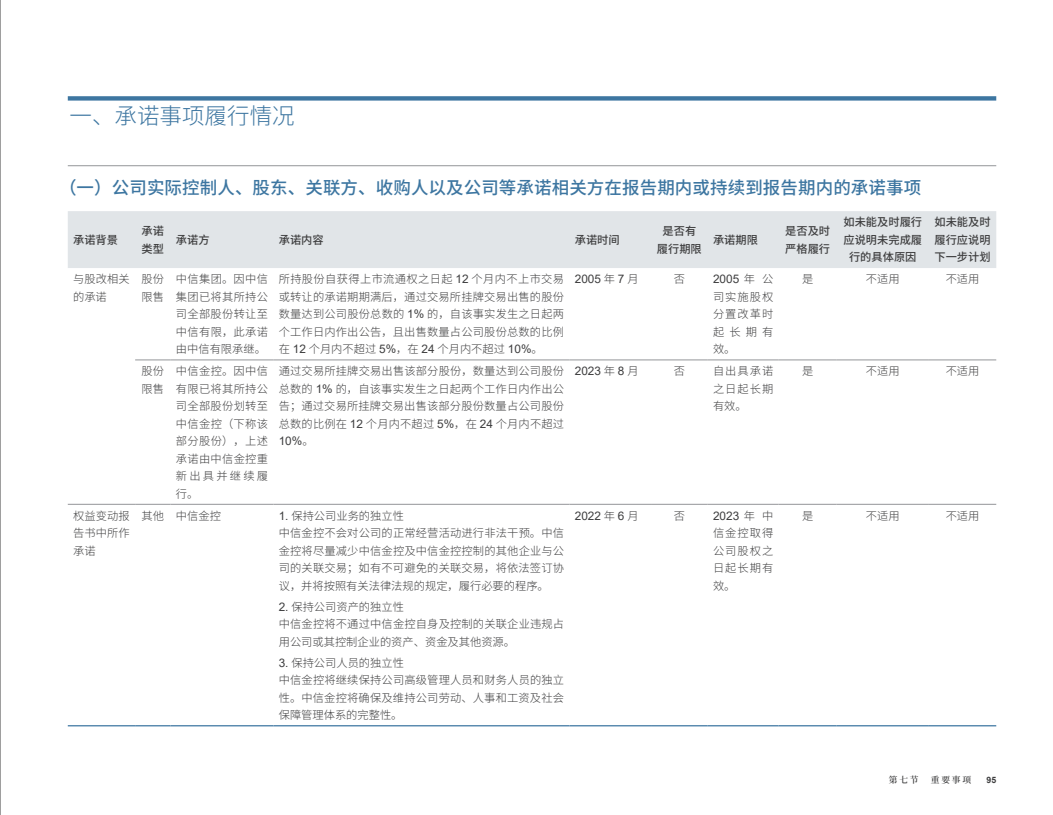
<style>
.page{position:relative;width:1053px;height:815px;background:#fff}
.page>*{position:absolute;margin:0;border:0;box-sizing:border-box;transform-origin:0 0}
.t1{font:300 22.5px "Source Han Sans CN";color:#3d76a1}
.t2{font:500 17.5px "Source Han Sans CN";letter-spacing:.005em;color:#3d76a1}
.t3{font:11.75px "Arial";color:#3e3e3f}
.t4{font:300 11.25px/17.5px "Source Han Sans CN";letter-spacing:.015em;color:#3e3e3f;text-align:justify}
.t5{font:500 11.25px/17.5px "Source Han Sans CN";color:#3e3e3f}
.t6{font:600 8.75px "Source Han Serif CN";letter-spacing:.2em;color:#3e3e3f}
.t7{font:700 8.75px "Arial";color:#3e3e3f}
.s1{font-family:"Arial";font-weight:400;font-size:11.75px}
.s2{font-family:"Source Han Sans CN";font-weight:300;font-size:11.25px}
</style>
<div class="page">
<hr style="left:0;top:0;width:1px;height:815px;background:#3e3e3f">
<svg style="left:0;top:524px;width:1px;height:291px"></svg>
<div style="left:68px;top:96px;width:928px;height:5px;background:#3d76a1"></div>
<hr style="left:68px;top:166px;width:928px;height:1px;background:#939598">
<div style="left:68px;top:211px;width:928px;height:57px;background:#e1e5e8"></div>
<hr style="left:135px;top:360px;width:36px;height:1px;background:#939598">
<hr style="left:171px;top:360px;width:102px;height:1px;background:#939598">
<hr style="left:273px;top:360px;width:296px;height:1px;background:#939598">
<hr style="left:569px;top:360px;width:82px;height:1px;background:#939598">
<hr style="left:651px;top:360px;width:56px;height:1px;background:#939598">
<hr style="left:707px;top:360px;width:71px;height:1px;background:#939598">
<hr style="left:778px;top:360px;width:58px;height:1px;background:#939598">
<hr style="left:836px;top:360px;width:92px;height:1px;background:#939598">
<hr style="left:928px;top:360px;width:68px;height:1px;background:#939598">
<hr style="left:68px;top:504px;width:67px;height:1px;background:#939598">
<hr style="left:135px;top:504px;width:36px;height:1px;background:#939598">
<hr style="left:171px;top:504px;width:102px;height:1px;background:#939598">
<hr style="left:273px;top:504px;width:296px;height:1px;background:#939598">
<hr style="left:569px;top:504px;width:82px;height:1px;background:#939598">
<hr style="left:651px;top:504px;width:56px;height:1px;background:#939598">
<hr style="left:707px;top:504px;width:71px;height:1px;background:#939598">
<hr style="left:778px;top:504px;width:58px;height:1px;background:#939598">
<hr style="left:836px;top:504px;width:92px;height:1px;background:#939598">
<hr style="left:928px;top:504px;width:68px;height:1px;background:#939598">
<hr style="left:68px;top:725px;width:67px;height:1px;background:#3d76a1">
<hr style="left:135px;top:725px;width:36px;height:1px;background:#3d76a1">
<hr style="left:171px;top:725px;width:102px;height:1px;background:#3d76a1">
<hr style="left:273px;top:725px;width:296px;height:1px;background:#3d76a1">
<hr style="left:569px;top:725px;width:82px;height:1px;background:#3d76a1">
<hr style="left:651px;top:725px;width:56px;height:1px;background:#3d76a1">
<hr style="left:707px;top:725px;width:71px;height:1px;background:#3d76a1">
<hr style="left:778px;top:725px;width:58px;height:1px;background:#3d76a1">
<hr style="left:836px;top:725px;width:92px;height:1px;background:#3d76a1">
<hr style="left:928px;top:725px;width:68px;height:1px;background:#3d76a1">
<h1 class="t1" style="left:70px;top:103px;width:226px">一、承诺事项履行情况</h1>
<h2 class="t2" style="left:59px;top:178px;width:863px">（一）公司实际控制人、股东、关联方、收购人以及公司等承诺相关方在报告期内或持续到报告期内的承诺事项</h2>
<p class="t5" style="left:73px;top:231px;width:46px">承诺背景</p>
<p class="t5" style="left:142px;top:222px;width:24px">承诺类型</p>
<p class="t5" style="left:176px;top:231px;width:35px">承诺方</p>
<p class="t5" style="left:279px;top:231px;width:46px">承诺内容</p>
<p class="t5" style="left:574px;top:231px;width:46px">承诺时间</p>
<p class="t5" style="left:656px;top:222px;width:46px;text-align:center">是否有履行期限</p>
<p class="t5" style="left:713px;top:231px;width:46px">承诺期限</p>
<p class="t5" style="left:785px;top:222px;width:46px">是否及时严格履行</p>
<p class="t5" style="left:843px;top:214px;width:80px;text-align:center">如未能及时履行应说明未完成履行的具体原因</p>
<p class="t5" style="left:934px;top:214px;width:58px;text-align:justify">如未能及时履行应说明下一步计划</p>
<p class="t4" style="left:73px;top:271px;width:58px">与股改相关的承诺</p>
<p class="t4" style="left:142px;top:271px;width:24px">股份限售</p>
<p class="t4" style="left:176px;top:271px;width:94px">中信集团。因中信集团已将其所持公司全部股份转让至中信有限，此承诺由中信有限承继。</p>
<p class="t4" style="left:279px;top:271px;width:287px">所持股份自获得上市流通权之日起 <span class="s1">12</span> 个月内不上市交易或转让的承诺期期满后，通过交易所挂牌交易出售的股份数量达到公司股份总数的 <span class="s1">1%</span> 的，自该事实发生之日起两个工作日内作出公告，且出售数量占公司股份总数的比例在 <span class="s1">12</span> 个月内不超过 <span class="s1">5%</span>，在 <span class="s1">24</span> 个月内不超过 <span class="s1">10%</span>。</p>
<p class="t3" style="left:574px;top:271px;width:65px">2005 <span class="s2">年</span> 7 <span class="s2">月</span></p>
<p class="t4" style="left:673px;top:271px;width:13px">否</p>
<p class="t3" style="left:713px;top:271px;width:62px">2005 <span class="s2">年 公</span></p>
<p class="t4" style="left:802px;top:271px;width:13px">是</p>
<p class="t4" style="left:865px;top:271px;width:35px">不适用</p>
<p class="t4" style="left:945px;top:271px;width:35px">不适用</p>
<p class="t4" style="left:713px;top:288px;width:62px">司实施股权分置改革时起长期有效。</p>
<p class="t4" style="left:142px;top:363px;width:24px">股份限售</p>
<p class="t4" style="left:176px;top:363px;width:94px">中信金控。因中信有限已将其所持公司全部股份划转至中信金控（下称该部分股份），上述承诺由中信金控重新出具并继续履行。</p>
<p class="t4" style="left:279px;top:363px;width:287px">通过交易所挂牌交易出售该部分股份，数量达到公司股份总数的 <span class="s1">1%</span> 的，自该事实发生之日起两个工作日内作出公告；通过交易所挂牌交易出售该部分股份数量占公司股份总数的比例在 <span class="s1">12</span> 个月内不超过 <span class="s1">5%</span>，在 <span class="s1">24</span> 个月内不超过</p>
<p class="t3" style="left:279px;top:433px;width:36px">10%<span class="s2">。</span></p>
<p class="t4" style="left:73px;top:507px;width:58px">权益变动报告书中所作承诺</p>
<p class="t4" style="left:142px;top:507px;width:81px">其他 中信金控</p>
<p class="t4" style="left:279px;top:507px;width:287px;text-align:left"><span class="s1">1.</span> 保持公司业务的独立性<br>中信金控不会对公司的正常经营活动进行非法干预。中信金控将尽量减少中信金控及中信金控控制的其他企业与公司的关联交易；如有不可避免的关联交易，将依法签订协议，并将按照有关法律法规的规定，履行必要的程序。</p>
<p class="t4" style="left:279px;top:598px;width:287px;text-align:left"><span class="s1">2.</span> 保持公司资产的独立性<br>中信金控将不通过中信金控自身及控制的关联企业违规占用公司或其控制企业的资产、资金及其他资源。</p>
<p class="t4" style="left:279px;top:654px;width:287px;text-align:left"><span class="s1">3.</span> 保持公司人员的独立性<br>中信金控将继续保持公司高级管理人员和财务人员的独立性。中信金控将确保及维持公司劳动、人事和工资及社会保障管理体系的完整性。</p>
<p class="t3" style="left:574px;top:363px;width:65px">2023 <span class="s2">年</span> 8 <span class="s2">月</span></p>
<p class="t4" style="left:673px;top:362px;width:13px">否</p>
<p class="t4" style="left:713px;top:362px;width:62px">自出具承诺之日起长期有效。</p>
<p class="t4" style="left:802px;top:363px;width:13px">是</p>
<p class="t4" style="left:865px;top:363px;width:35px">不适用</p>
<p class="t4" style="left:945px;top:363px;width:35px">不适用</p>
<p class="t3" style="left:574px;top:507px;width:65px">2022 <span class="s2">年</span> 6 <span class="s2">月</span></p>
<p class="t4" style="left:673px;top:507px;width:13px">否</p>
<p class="t3" style="left:713px;top:507px;width:62px">2023 <span class="s2">年 中</span></p>
<p class="t4" style="left:713px;top:524px;width:62px">信金控取得公司股权之日起长期有效。</p>
<p class="t4" style="left:802px;top:507px;width:13px">是</p>
<p class="t4" style="left:865px;top:507px;width:35px">不适用</p>
<p class="t4" style="left:945px;top:507px;width:35px">不适用</p>
<p class="t6" style="left:888px;top:775px;width:84px">第七节　重要事项</p>
<p class="t7" style="left:986px;top:773px;width:11px">95</p>
</div>
